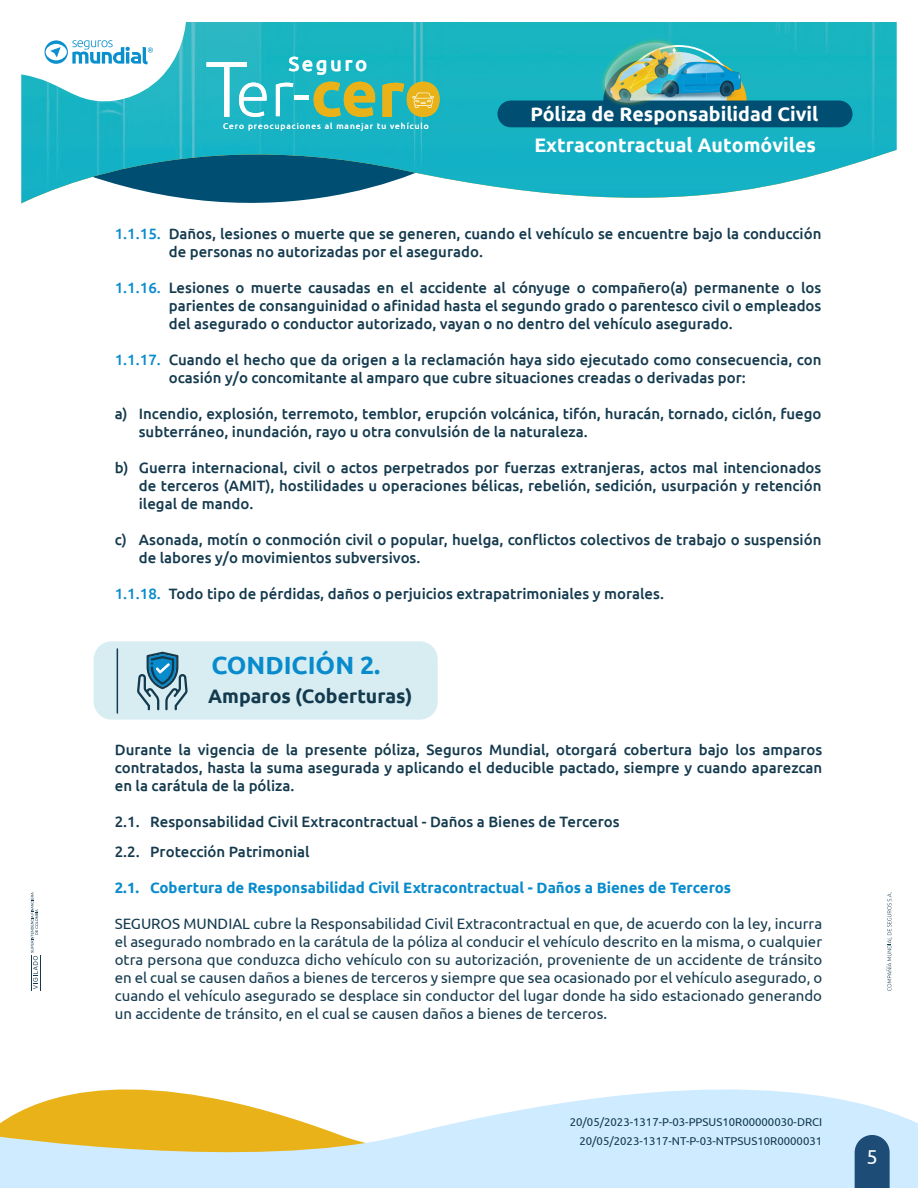
<style>
.page{position:relative;width:918px;height:1188px;background:#fff}
.page>*{position:absolute;margin:0;border:0;box-sizing:border-box;transform-origin:0 0}
.t1{font:700 24.9px "Ubuntu";color:#088bcc}
.t2{font:500 20.4px "Ubuntu";letter-spacing:.12em;color:#fff}
.t3{font:19.95px "Ubuntu";color:#fff}
.t4{font:700 19.5px/30px "Ubuntu";color:#fff}
.t5{font:700 19.5px "Ubuntu";color:#143a4e}
.t6{font:500 15px/18px "Ubuntu";color:#143a4e}
.t7{font:15px/18px "Ubuntu";color:#143a4e;text-align:justify}
.t8{font:700 15px "Ubuntu";color:#088bcc}
.t9{font:11.4px/18.9px "Ubuntu";color:#143a4e;text-align:right}
.t10{font:8.4px "Ubuntu";letter-spacing:.12em;color:#fff}
.s1{color:#088bcc}
</style>
<div class="page">
<svg style="left:0;top:1089px;width:918px;height:99px;fill:#cfebff"></svg>
<img style="left:21px;top:22px;width:876px;height:182px">
<svg style="left:207px;top:62px;width:60px;height:55px"></svg>
<svg style="left:276px;top:83px;width:17px;height:33px"></svg>
<hr style="left:295px;top:96px;width:14px;height:4px;background:#fff">
<svg style="left:314px;top:82px;width:61px;height:35px;background:#96b25b"></svg>
<svg style="left:382px;top:82px;width:58px;height:35px;background:#a5b559"></svg>
<div style="left:497px;top:101px;width:356px;height:26px;background:#004e72;border-radius:13px"></div>
<img style="left:595px;top:31px;width:149px;height:75px">
<svg style="left:21px;top:22px;width:167px;height:84px"></svg>
<svg style="left:855px;top:1135px;width:35px;height:53px;background:#2a5881"></svg>
<div style="left:94px;top:641px;width:344px;height:79px;background:#d8edf2;border-radius:18px"></div>
<hr style="left:117px;top:649px;width:1px;height:64px;background:#143a4e">
<svg style="left:137px;top:652px;width:51px;height:58px"></svg>
<svg style="left:31px;top:892px;width:7px;height:97px"></svg>
<hr style="left:40px;top:955px;width:1px;height:36px;background:#143a4e">
<svg style="left:886px;top:892px;width:6px;height:99px"></svg>
<hr style="left:31px;top:955px;width:1px;height:36px;background:#143a4e">
<h2 class="t2" style="left:288px;top:51px;width:80px">Seguro</h2>
<p class="t10" style="left:223px;top:120px;width:207px">Cero preocupaciones al manejar tu vehículo</p>
<h3 class="t4" style="left:530px;top:99px;width:289px">Póliza de Responsabilidad Civil<br>Extracontractual Automóviles</h3>
<p class="t6" style="left:169px;top:224px;width:654px;text-indent:-54px"><span class="s1">1.1.15.</span> Daños, lesiones o muerte que se generen, cuando el vehículo se encuentre bajo la conducción de personas no autorizadas por el asegurado.</p>
<p class="t6" style="left:169px;top:278px;width:654px;text-align:justify;text-indent:-54px"><span class="s1">1.1.16.</span> Lesiones o muerte causadas en el accidente al cónyuge o compañero(a) permanente o los parientes de consanguinidad o afinidad hasta el segundo grado o parentesco civil o empleados del asegurado o conductor autorizado, vayan o no dentro del vehículo asegurado.</p>
<p class="t6" style="left:169px;top:350px;width:654px;text-indent:-54px"><span class="s1">1.1.17.</span> Cuando el hecho que da origen a la reclamación haya sido ejecutado como consecuencia, con ocasión y/o concomitante al amparo que cubre situaciones creadas o derivadas por:</p>
<p class="t6" style="left:139px;top:404px;width:684px;text-indent:-24px">a) Incendio, explosión, terremoto, temblor, erupción volcánica, tifón, huracán, tornado, ciclón, fuego subterráneo, inundación, rayo u otra convulsión de la naturaleza.</p>
<p class="t6" style="left:139px;top:458px;width:684px;text-align:justify;text-indent:-24px">b) Guerra internacional, civil o actos perpetrados por fuerzas extranjeras, actos mal intencionados de terceros (AMIT), hostilidades u operaciones bélicas, rebelión, sedición, usurpación y retención ilegal de mando.</p>
<p class="t6" style="left:139px;top:530px;width:684px;text-indent:-24px">c) Asonada, motín o conmoción civil o popular, huelga, conflictos colectivos de trabajo o suspensión de labores y/o movimientos subversivos.</p>
<p class="t6" style="left:115px;top:584px;width:551px"><span class="s1">1.1.18.</span> Todo tipo de pérdidas, daños o perjuicios extrapatrimoniales y morales.</p>
<h1 class="t1" style="left:211px;top:650px;width:171px">CONDICIÓN 2.</h1>
<h3 class="t5" style="left:208px;top:684px;width:206px">Amparos (Coberturas)</h3>
<p class="t6" style="left:115px;top:740px;width:709px;text-align:justify">Durante la vigencia de la presente póliza, Seguros Mundial, otorgará cobertura bajo los amparos contratados, hasta la suma asegurada y aplicando el deducible pactado, siempre y cuando aparezcan en la carátula de la póliza.</p>
<p class="t6" style="left:115px;top:806px;width:506px;line-height:30px">2.1. Responsabilidad Civil Extracontractual - Daños a Bienes de Terceros<br>2.2. Protección Patrimonial</p>
<p class="t8" style="left:115px;top:879px;width:618px">2.1. Cobertura de Responsabilidad Civil Extracontractual - Daños a Bienes de Terceros</p>
<p class="t7" style="left:115px;top:914px;width:709px">SEGUROS MUNDIAL cubre la Responsabilidad Civil Extracontractual en que, de acuerdo con la ley, incurra el asegurado nombrado en la carátula de la póliza al conducir el vehículo descrito en la misma, o cualquier otra persona que conduzca dicho vehículo con su autorización, proveniente de un accidente de tránsito en el cual se causen daños a bienes de terceros y siempre que sea ocasionado por el vehículo asegurado, o cuando el vehículo asegurado se desplace sin conductor del lugar donde ha sido estacionado generando un accidente de tránsito, en el cual se causen daños a bienes de terceros.</p>
<p class="t9" style="left:570px;top:1112px;width:254px">20/05/2023-1317-P-03-PPSUS10R00000030-DRCI<br>20/05/2023-1317-NT-P-03-NTPSUS10R0000031</p>
<h3 class="t3" style="left:867px;top:1144px;width:13px">5</h3>
</div>
